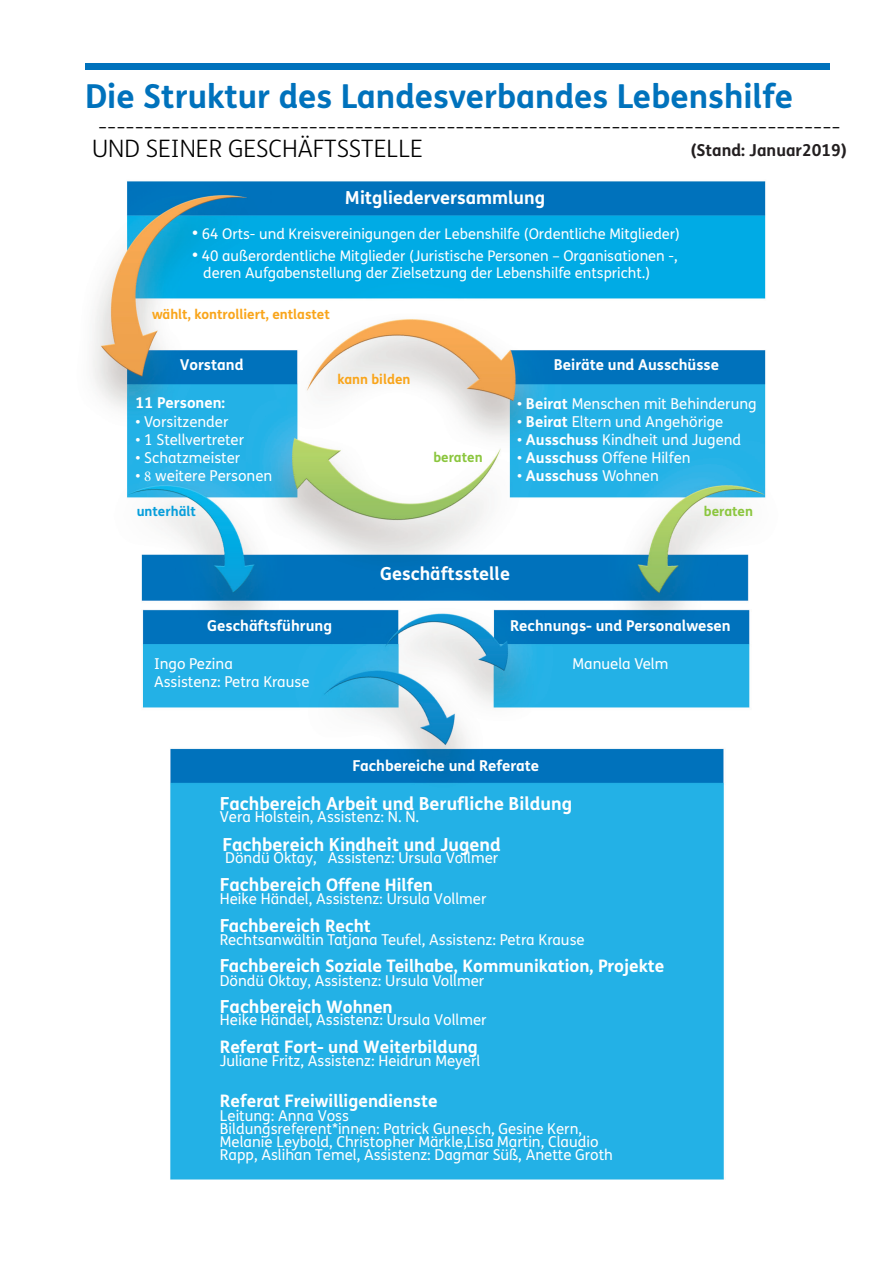
<style>
.page{position:relative;width:893px;height:1263px;background:#fff}
.page>*{position:absolute;margin:0;border:0;box-sizing:border-box;transform-origin:0 0}
.t1{font:700 33px "FS Me";color:#0072bc}
.t2{font:300 24px/21.9px "FS Me";color:#000}
.t3{font:700 18px "FS Me";color:#fff}
.t4{font:700 17.25px "FS Me";color:#fff}
.t5{font:700 16.5px "FS Me";color:#231f20}
.t6{font:15px/13.2px "Lebenshilfe Regular";color:#fff}
.t7{font:700 15px "FS Me";color:#fff}
.t8{font:15px "FS Me";color:#fff}
.t9{font:14.7px/17.7px "Lebenshilfe Regular";color:#fff}
.t10{font:700 13.5px "FS Me";color:#f9a51b}
.t11{font:700 13.5px "FS Me";color:#8bc63e}
.t12{font:700 13.5px "FS Me";color:#069edb}
.s1{font-size:18px}
.s2{font-family:"FS Me"}
.s3{font-family:"Minion Pro"}
.s4{font-family:"FS Me";font-weight:700}
.s5{font-family:"Lebenshilfe Regular";font-weight:400}
.s6{font-family:"Lebenshilfe Regular"}
.s7{font-size:17.25px}
</style>
<div class="page">
<img style="left:92px;top:181px;width:674px;height:999px">
<div style="left:85px;top:64px;width:744px;height:6px;background:#0072bc"></div>
<p class="t1" style="left:85px;top:70px;width:710px">Die Struktur des Landesverbandes Lebenshilfe</p>
<p class="t2" style="left:92px;top:115px;width:750px">---------------------------------------------------------------------------------<br>UND SEINER GESCHÄFTSSTELLE</p>
<p class="t5" style="left:691px;top:138px;width:158px">(Stand: Januar2019)</p>
<p class="t3" style="left:345px;top:183px;width:202px">Mitgliederversammlung</p>
<p class="t9" style="left:192px;top:225px;width:489px"><span class="s1">•</span> 6<span class="s2">4</span> Orts- und Kreisvereinigungen der Lebenshilfe (Ordentliche Mitglieder)</p>
<p class="t9" style="left:203px;top:246px;width:476px;text-indent:-11px"><span class="s1">•</span> 40 außerordentliche Mitglieder (Juristische Personen – Organisationen -, deren Aufgabenstellung der Zielsetzung der Lebenshilfe entspricht.)</p>
<p class="t10" style="left:152px;top:303px;width:179px">wählt, kontrolliert, entlastet</p>
<p class="t7" style="left:180px;top:353px;width:65px">Vorstand</p>
<p class="t7" style="left:135px;top:391px;width:91px">11 Personen:</p>
<p class="t6" style="left:135px;top:415px;width:95px">• Vorsitzender</p>
<p class="t6" style="left:135px;top:433px;width:110px">• 1 Stellvertreter</p>
<p class="t6" style="left:135px;top:451px;width:106px">• Schatzmeister</p>
<p class="t6" style="left:135px;top:469px;width:138px">• <span class="s3">8</span> weitere Personen</p>
<p class="t10" style="left:337px;top:369px;width:75px">kann bilden</p>
<p class="t11" style="left:433px;top:447px;width:51px">beraten</p>
<p class="t7" style="left:554px;top:353px;width:167px">Beiräte und Ausschüsse</p>
<p class="t6" style="left:517px;top:397px;width:241px">• <span class="s4">Beirat</span> Menschen mit Behinderung</p>
<p class="t6" style="left:517px;top:415px;width:208px">• <span class="s4">Beirat</span> Eltern und Angehörige</p>
<p class="t6" style="left:517px;top:433px;width:226px">• <span class="s4">Ausschuss</span> Kindheit und Jugend</p>
<p class="t6" style="left:517px;top:451px;width:175px">• <span class="s4">Ausschuss</span> Offene Hilfen</p>
<p class="t7" style="left:517px;top:464px;width:143px"><span class="s5">•</span> Ausschuss <span class="s5">Wohnen</span></p>
<p class="t12" style="left:137px;top:501px;width:61px">unterhält</p>
<p class="t11" style="left:704px;top:501px;width:51px">beraten</p>
<p class="t3" style="left:380px;top:559px;width:131px">Geschäftsstelle</p>
<p class="t7" style="left:207px;top:614px;width:126px">Geschäftsführung</p>
<p class="t7" style="left:510px;top:614px;width:222px">Rechnungs- und Personalwesen</p>
<p class="t6" style="left:154px;top:654px;width:157px;line-height:18px">Ingo Pezina<br>Assistenz: Petra Krause</p>
<p class="t6" style="left:572px;top:656px;width:97px">Manuela Velm</p>
<p class="t7" style="left:353px;top:754px;width:188px">Fachbereiche und Referate</p>
<p class="t3" style="left:220px;top:790px;width:354px">Fachbereich Arbeit und Berufliche Bildung</p>
<p class="t6" style="left:220px;top:810px;width:201px">Vera Holstein, Assistenz: <span class="s2">N. N.</span></p>
<p class="t3" style="left:223px;top:831px;width:280px">Fachbereich Kindheit und Jugend</p>
<p class="t8" style="left:225px;top:847px;width:274px">Döndü Oktay<span class="s6">, Assistenz:</span> Ursula Vollmer</p>
<p class="t4" style="left:220px;top:872px;width:215px"><span class="s1">Fachbereich</span> Offene Hilfen</p>
<p class="t8" style="left:220px;top:888px;width:268px">Heike Händel<span class="s6">, Assistenz:</span> Ursula Vollmer</p>
<p class="t3" style="left:220px;top:912px;width:153px">Fachbereich <span class="s7">Recht</span></p>
<p class="t6" style="left:220px;top:933px;width:366px">Rechtsanwältin Tatjana Teufel, Assistenz: Petra Krause</p>
<p class="t4" style="left:220px;top:953px;width:446px"><span class="s1">Fachbereich</span> Soziale Teilhabe, Kommunikation, Projekte</p>
<p class="t6" style="left:220px;top:974px;width:266px">Döndü Oktay, Assistenz: Ursula Vollmer</p>
<p class="t3" style="left:220px;top:993px;width:174px">Fachbereich <span class="s7">Wohnen</span></p>
<p class="t6" style="left:220px;top:1013px;width:268px"><span class="s2">Heike Händel,</span> Assistenz: Ursula Vollmer</p>
<p class="t4" style="left:220px;top:1034px;width:260px">Referat Fort- und Weiterbildung</p>
<p class="t6" style="left:220px;top:1054px;width:262px"><span class="s2">Juliane Fritz</span>, Assistenz: Heidrun Meyerl</p>
<p class="t4" style="left:220px;top:1088px;width:219px">Referat Freiwilligendienste</p>
<p class="t6" style="left:220px;top:1108px;width:395px">Leitung: Anna Voss<br>Bildungsreferent<span class="s2">*i</span>nnen: Patrick Gunesch, Gesine Kern, <span class="s2">Melanie Leybold,</span> Christopher Märkle,Lisa Martin, Claudio Rapp, Aslihan Temel<span class="s2">,</span> Assistenz: Dagmar Süß, Anette Groth</p>
</div>
